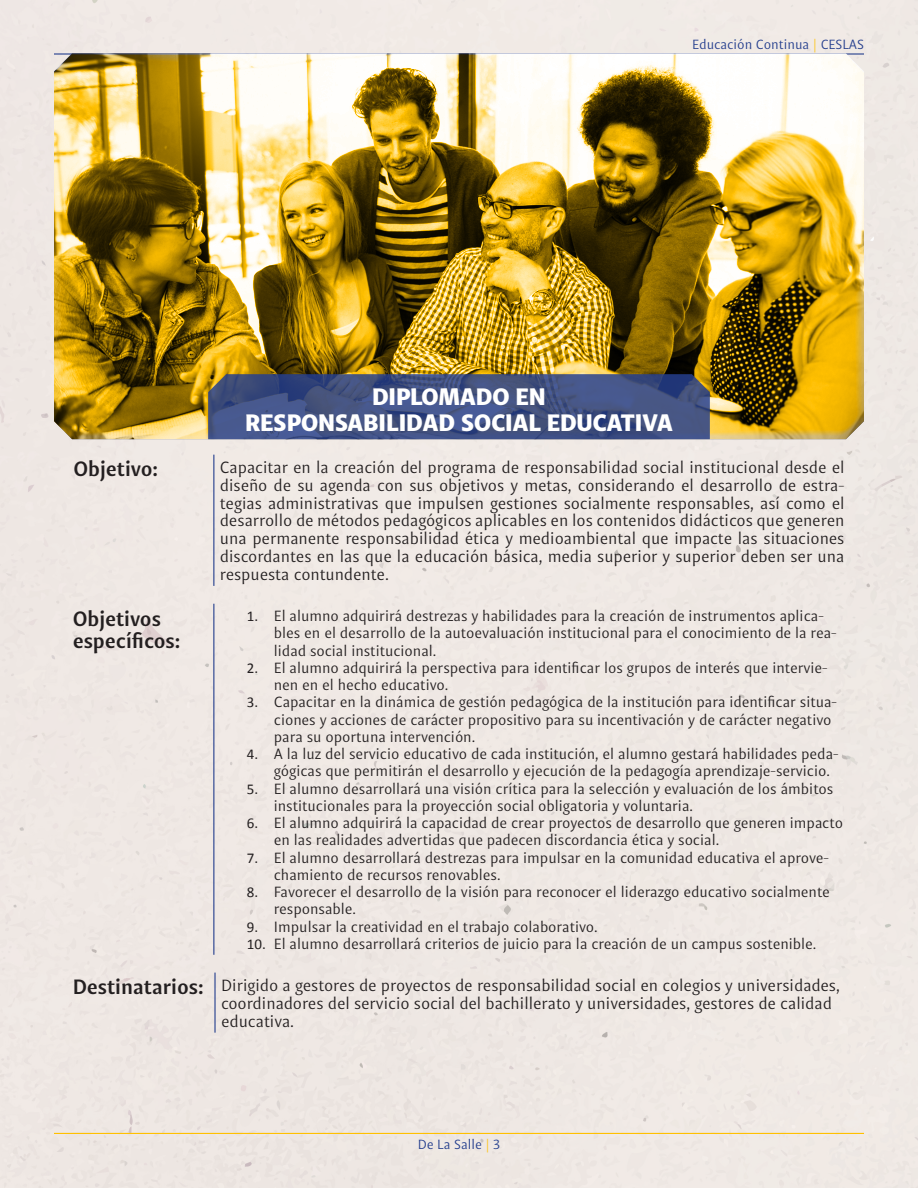
<style>
.page{position:relative;width:918px;height:1188px;background:#fff}
.page>*{position:absolute;margin:0;border:0;box-sizing:border-box;transform-origin:0 0}
.t1{font:900 24px "Indivisa Text Sans";color:#fff}
.t2{font:700 21px "Indivisa Text Sans";color:#231f20}
.t3{font:16.5px/17.9px "Indivisa Text Sans";letter-spacing:-.005em;color:#231f20;text-align:justify}
.t4{font:15px/17.2px "Indivisa Text Sans";letter-spacing:-.005em;color:#231f20}
.t5{font:13.5px "Indivisa Text Sans";color:#253f8e}
.s1{color:#ffc000}
.s2{font-family:"Calibri"}
</style>
<div class="page">
<hr style="left:54px;top:1133px;width:810px;height:1px;background:#ffc000">
<div style="left:52px;top:53px;width:814px;height:368px;background:#fff;opacity:.75"></div>
<div style="left:52px;top:67px;width:814px;height:373px;background:#231f20;opacity:.75"></div>
<svg style="left:208px;top:374px;width:502px;height:65px;background:#425180"></svg>
<hr style="left:213px;top:455px;width:1px;height:131px;background:#253f8e">
<hr style="left:213px;top:604px;width:1px;height:351px;background:#253f8e">
<hr style="left:214px;top:973px;width:2px;height:60px;background:#253f8e">
<p class="t5" style="left:692px;top:34px;width:173px">Educación Continua <span class="s1">|</span> CESLAS</p>
<p class="t1" style="left:372px;top:375px;width:175px">DIPLOMADO EN</p>
<p class="t1" style="left:245px;top:401px;width:429px">RESPONSABILIDAD SOCIAL EDUCATIVA</p>
<p class="t2" style="left:74px;top:452px;width:86px">Objetivo:</p>
<p class="t3" style="left:220px;top:457px;width:626px">Capacitar en la creación del programa de responsabilidad social institucional desde el diseño de su agenda con sus objetivos y metas, considerando el desarrollo de estra&shy;tegias administrativas que impulsen gestiones socialmente responsables, así como el desarrollo de métodos pedagógicos aplicables en los contenidos didácticos que generen una permanente responsabilidad ética y medioambiental que impacte las situaciones discordantes en las que la educación básica, media superior y superior deben ser una respuesta contundente.</p>
<p class="t2" style="left:73px;top:601px;width:90px">Objetivos</p>
<p class="t2" style="left:73px;top:623px;width:109px">específicos:</p>
<p class="t4" style="left:274px;top:606px;width:564px;text-indent:-27px"><span class="s2">1.</span> El alumno adquirirá destrezas y habilidades para la creación de instrumentos aplica&shy;bles en el desarrollo de la autoevaluación institucional para el conocimiento de la rea&shy;lidad social institucional.</p>
<p class="t4" style="left:274px;top:658px;width:555px;text-indent:-27px"><span class="s2">2.</span> El alumno adquirirá la perspectiva para identificar los grupos de interés que intervie&shy;nen en el hecho educativo.</p>
<p class="t4" style="left:274px;top:693px;width:565px;text-indent:-27px"><span class="s2">3.</span> Capacitar en la dinámica de gestión pedagógica de la institución para identificar situa&shy;ciones y acciones de carácter propositivo para su incentivación y de carácter negativo para su oportuna intervención.</p>
<p class="t4" style="left:274px;top:744px;width:566px;text-indent:-27px"><span class="s2">4.</span> A la luz del servicio educativo de cada institución, el alumno gestará habilidades peda&shy;gógicas que permitirán el desarrollo y ejecución de la pedagogía aprendizaje-servicio.</p>
<p class="t4" style="left:274px;top:779px;width:561px;text-indent:-27px"><span class="s2">5.</span> El alumno desarrollará una visión crítica para la selección y evaluación de los ámbitos institucionales para la proyección social obligatoria y voluntaria.</p>
<p class="t4" style="left:274px;top:813px;width:571px;text-indent:-27px"><span class="s2">6.</span> El alumno adquirirá la capacidad de crear proyectos de desarrollo que generen impacto en las realidades advertidas que padecen discordancia ética y social.</p>
<p class="t4" style="left:274px;top:848px;width:557px;text-indent:-27px"><span class="s2">7.</span> El alumno desarrollará destrezas para impulsar en la comunidad educativa el aprove&shy;chamiento de recursos renovables.</p>
<p class="t4" style="left:274px;top:882px;width:558px;text-indent:-27px"><span class="s2">8.</span> Favorecer el desarrollo de la visión para reconocer el liderazgo educativo socialmente responsable.</p>
<p class="t4" style="left:247px;top:917px;width:352px"><span class="s2">9.</span> Impulsar la creatividad en el trabajo colaborativo.</p>
<p class="t4" style="left:247px;top:934px;width:571px"><span class="s2">10.</span> El alumno desarrollará criterios de juicio para la creación de un campus sostenible.</p>
<p class="t2" style="left:73px;top:969px;width:133px">Destinatarios:</p>
<p class="t3" style="left:221px;top:975px;width:621px;text-align:left">Dirigido a gestores de proyectos de responsabilidad social en colegios y universidades, coordinadores del servicio social del bachillerato y universidades, gestores de calidad educativa.</p>
<p class="t5" style="left:418px;top:1134px;width:84px">De La Salle <span class="s1">|</span> 3</p>
</div>
